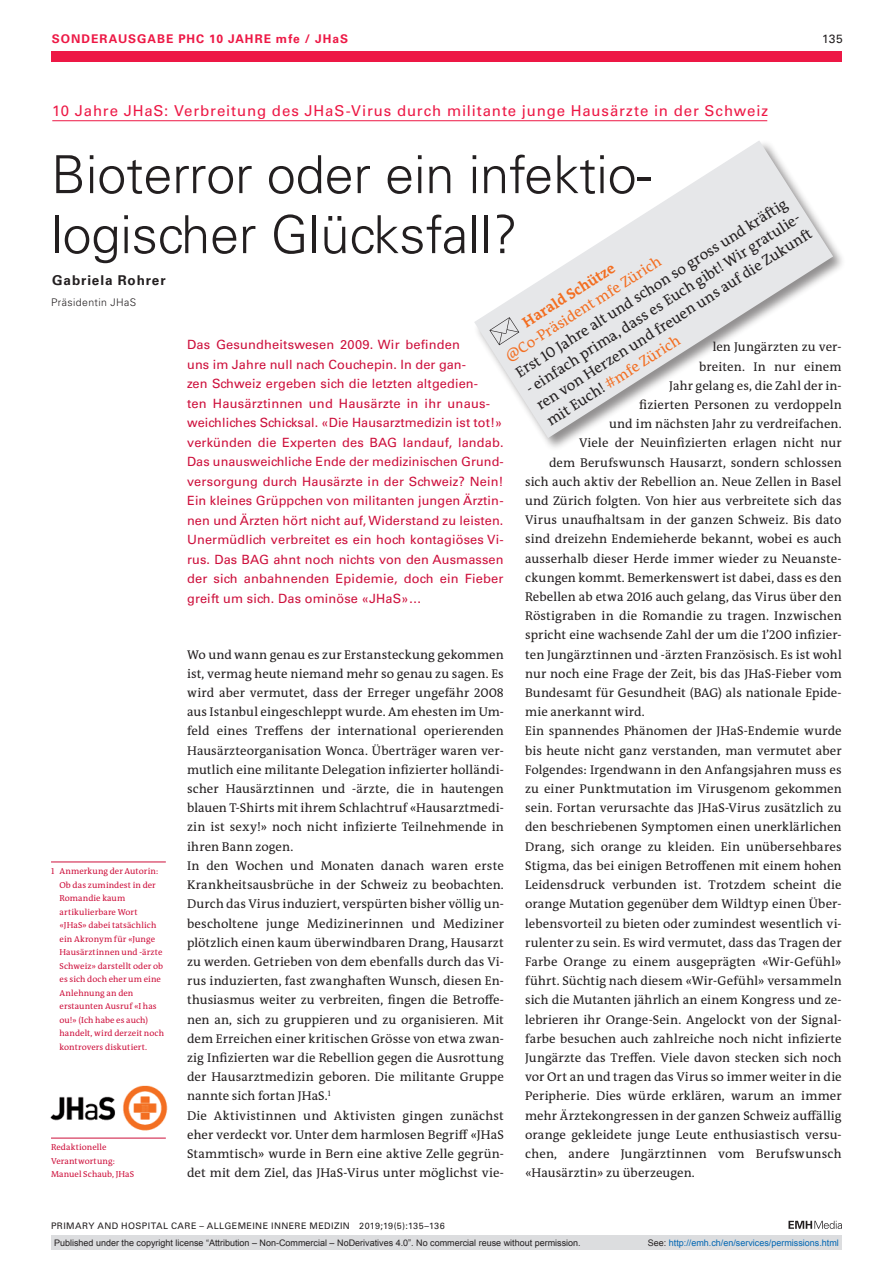
<style>
.page{position:relative;width:893px;height:1263px;background:#fff}
.page>*{position:absolute;margin:0;border:0;box-sizing:border-box;transform-origin:0 0}
.t1{font:300 52.5px/60px "Univers LT Std";letter-spacing:-.005em;color:#231f20}
.t2{font:15px/19px "The Antiqua B W5 Plain";color:#231f20}
.t3{font:15px "Univers LT Std";letter-spacing:.055em;color:#ed1845}
.t4{font:15px "The Antiqua B W5 Plain";color:#f36e21}
.t5{font:700 15px "The Antiqua B W7";color:#f36e21}
.t6{font:700 13.5px "Univers LT Std";letter-spacing:.065em;color:#231f20}
.t7{font:12.75px/19.2px "The Antiqua B W5 Plain";letter-spacing:.005em;color:#231f20}
.t8{font:12.75px/19.5px "Univers LT Std";letter-spacing:.01em;color:#cd0f3b}
.t9{font:700 12px "Univers LT Std";letter-spacing:.08em;color:#ed1845}
.t10{font:12px "Univers LT Std";color:#231f20}
.t11{font:300 10.5px "Univers LT Std";letter-spacing:.04em;color:#231f20}
.t12{font:9px "Arial";color:#231f20}
.t13{font:9px "Univers LT Std";letter-spacing:.045em;color:#231f20}
.t14{font:9px "Arial";color:#0166b3}
.t15{font:8.7px/13.5px "The Antiqua B W5 Plain";letter-spacing:.01em;color:#cd0f3b}
.s1{color:#f36e21}
.s2{color:#231f20}
</style>
<div class="page">
<div style="left:51px;top:51px;width:791px;height:11px;background:#ed1845"></div>
<svg style="left:788px;top:1221px;width:54px;height:8px"></svg>
<hr style="left:52px;top:120px;width:715px;height:1px;background:#ed1845">
<hr style="left:51px;top:862px;width:115px;height:1px;background:#cd0f3b">
<hr style="left:51px;top:1138px;width:115px;height:1px;background:#cd0f3b">
<img style="left:50px;top:1085px;width:118px;height:46px">
<svg style="left:474px;top:141px;width:359px;height:297px"></svg>
<svg style="left:489px;top:317px;width:30px;height:28px"></svg>
<div style="left:51px;top:1235px;width:791px;height:15px;background:#dcdddf"></div>
<p class="t9" style="left:52px;top:31px;width:298px">SONDERAUSGABE PHC 10 JAHRE mfe / JHaS</p>
<p class="t10" style="left:822px;top:31px;width:22px">135</p>
<p class="t3" style="left:52px;top:102px;width:717px">10 Jahre JHaS: Verbreitung des JHaS-Virus durch militante junge Hausärzte in der Schweiz</p>
<h1 class="t1" style="left:51px;top:145px;width:602px">Bioterror oder ein infektio&shy;logischer Glücksfall?</h1>
<p class="t6" style="left:52px;top:272px;width:115px">Gabriela Rohrer</p>
<p class="t11" style="left:51px;top:296px;width:87px">Präsidentin JHaS</p>
<p class="t2" style="left:513px;top:367px;width:320px;rotate:-33deg">Erst 10 Jahre alt und schon so gross und kräft ig</p>
<p class="t2" style="left:523px;top:383px;width:327px;rotate:-33deg">- einfach prima, dass es Euch gibt! Wir gratulie&shy;ren von Herzen und freuen uns auf die Zukunft mit Euch! <span class="s1">#mfe Zürich</span></p>
<p class="t4" style="left:502px;top:350px;width:183px;rotate:-33deg">@Co-Präsident mfe Zürich</p>
<p class="t5" style="left:519px;top:316px;width:108px;rotate:-33deg">Harald Schütze</p>
<p class="t8" style="left:187px;top:335px;width:318px">Das Gesundheitswesen 2009. Wir befinden<br>uns im Jahre null nach Couchepin. In der gan-<br>zen Schweiz ergeben sich die letzten altgedien-<br>ten Hausärztinnen und Hausärzte in ihr unaus&shy;weichliches Schicksal. «Die Hausarztmedizin ist tot!» verkünden die Experten des BAG landauf, landab.<br>Das unausweichliche Ende der medizinischen Grund&shy;versorgung durch Hausärzte in der Schweiz? Nein!<br>Ein kleines Grüppchen von militanten jungen Ärztin&shy;nen und Ärzten hört nicht auf, Widerstand zu leisten.<br>Unermüdlich verbreitet es ein hoch kontagiöses Vi&shy;rus. Das BAG ahnt noch nichts von den Ausmassen der sich anbahnenden Epidemie, doch ein Fieber greift um sich. Das ominöse «JHaS»…</p>
<p class="t7" style="left:713px;top:338px;width:131px">len Jungärzten zu ver-</p>
<p class="t7" style="left:699px;top:357px;width:144px">breiten. In nur einem</p>
<p class="t7" style="left:669px;top:376px;width:174px">Jahr gelang es, die Zahl der in-</p>
<p class="t7" style="left:639px;top:395px;width:204px">fizierten Personen zu verdoppeln</p>
<p class="t7" style="left:609px;top:414px;width:234px">und im nächsten Jahr zu verdreifachen.</p>
<p class="t7" style="left:579px;top:434px;width:264px">Viele der Neuinfizierten erlagen nicht nur</p>
<p class="t7" style="left:549px;top:453px;width:294px">dem Berufswunsch Hausarzt, sondern schlossen</p>
<p class="t7" style="left:525px;top:472px;width:318px">sich auch aktiv der Rebellion an. Neue Zellen in Basel</p>
<p class="t7" style="left:525px;top:491px;width:318px">und Zürich folgten. Von hier aus verbreitete sich das</p>
<p class="t7" style="left:525px;top:510px;width:318px">Virus unaufhaltsam in der ganzen Schweiz. Bis dato</p>
<p class="t7" style="left:525px;top:530px;width:318px">sind dreizehn Endemieherde bekannt, wobei es auch</p>
<p class="t7" style="left:525px;top:549px;width:318px">ausserhalb dieser Herde immer wieder zu Neuanste-</p>
<p class="t7" style="left:525px;top:568px;width:318px">ckungen kommt. Bemerkenswert ist dabei, dass es den</p>
<p class="t7" style="left:525px;top:587px;width:318px">Rebellen ab etwa 2016 auch gelang, das Virus über den</p>
<p class="t7" style="left:525px;top:606px;width:318px">Röstigraben in die Romandie zu tragen. Inzwischen</p>
<p class="t7" style="left:525px;top:626px;width:318px">spricht eine wachsende Zahl der um die 1’200 infizier-</p>
<p class="t7" style="left:525px;top:645px;width:318px">ten Jungärztinnen und -ärzten Französisch. Es ist wohl</p>
<p class="t7" style="left:525px;top:664px;width:318px">nur noch eine Frage der Zeit, bis das JHaS-Fieber vom</p>
<p class="t7" style="left:525px;top:683px;width:318px">Bundesamt für Gesundheit (BAG) als nationale Epide-</p>
<p class="t7" style="left:525px;top:702px;width:121px">mie anerkannt wird.</p>
<p class="t7" style="left:525px;top:722px;width:318px">Ein spannendes Phänomen der JHaS-Endemie wurde</p>
<p class="t7" style="left:525px;top:741px;width:318px">bis heute nicht ganz verstanden, man vermutet aber</p>
<p class="t7" style="left:525px;top:760px;width:318px">Folgendes: Irgendwann in den Anfangsjahren muss es</p>
<p class="t7" style="left:525px;top:779px;width:318px">zu einer Punktmutation im Virusgenom gekommen</p>
<p class="t7" style="left:525px;top:798px;width:318px">sein. Fortan verursachte das JHaS-Virus zusätzlich zu</p>
<p class="t7" style="left:525px;top:818px;width:318px">den beschriebenen Symptomen einen unerklärlichen</p>
<p class="t7" style="left:525px;top:837px;width:318px">Drang, sich orange zu kleiden. Ein unübersehbares</p>
<p class="t7" style="left:525px;top:856px;width:318px">Stigma, das bei einigen Betroffenen mit einem hohen</p>
<p class="t7" style="left:525px;top:875px;width:318px">Leidensdruck verbunden ist. Trotzdem scheint die</p>
<p class="t7" style="left:525px;top:894px;width:318px">orange Mutation gegenüber dem Wildtyp einen Über-</p>
<p class="t7" style="left:525px;top:914px;width:318px">lebensvorteil zu bieten oder zumindest wesentlich vi-</p>
<p class="t7" style="left:525px;top:933px;width:318px">rulenter zu sein. Es wird vermutet, dass das Tragen der</p>
<p class="t7" style="left:525px;top:952px;width:318px">Farbe Orange zu einem ausgeprägten «Wir-Gefühl»</p>
<p class="t7" style="left:525px;top:971px;width:318px">führt. Süchtig nach diesem «Wir-Gefühl» versammeln</p>
<p class="t7" style="left:525px;top:990px;width:318px">sich die Mutanten jährlich an einem Kongress und ze-</p>
<p class="t7" style="left:525px;top:1010px;width:318px">lebrieren ihr Orange-Sein. Angelockt von der Signal-</p>
<p class="t7" style="left:525px;top:1029px;width:318px">farbe besuchen auch zahlreiche noch nicht infizierte</p>
<p class="t7" style="left:525px;top:1048px;width:318px">Jungärzte das Treffen. Viele davon stecken sich noch</p>
<p class="t7" style="left:525px;top:1067px;width:318px">vor Ort an und tragen das Virus so immer weiter in die</p>
<p class="t7" style="left:525px;top:1086px;width:318px">Peripherie. Dies würde erklären, warum an immer</p>
<p class="t7" style="left:525px;top:1106px;width:318px">mehr Ärztekongressen in der ganzen Schweiz auffällig</p>
<p class="t7" style="left:525px;top:1125px;width:318px">orange gekleidete junge Leute enthusiastisch versu-</p>
<p class="t7" style="left:525px;top:1144px;width:318px">chen, andere Jungärztinnen vom Berufswunsch</p>
<p class="t7" style="left:525px;top:1163px;width:171px">«Hausärztin» zu überzeugen.</p>
<p class="t7" style="left:187px;top:645px;width:318px">Wo und wann genau es zur Erstansteckung gekommen ist, vermag heute niemand mehr so genau zu sagen. Es wird aber vermutet, dass der Erreger ungefähr 2008 aus Istanbul eingeschleppt wurde. Am ehesten im Um&shy;feld eines Treffens der international operierenden Hausärzteorganisation Wonca. Überträger waren ver&shy;mutlich eine militante Delegation infizierter holländi&shy;scher Hausärztinnen und -ärzte, die in hautengen blauen T-Shirts mit ihrem Schlachtruf «Hausarztmedi&shy;zin ist sexy!» noch nicht infizierte Teilnehmende in ihren Bann zogen.<br>In den Wochen und Monaten danach waren erste Krankheitsausbrüche in der Schweiz zu beobachten.<br>Durch das Virus induziert, verspürten bisher völlig un&shy;bescholtene junge Medizinerinnen und Mediziner plötzlich einen kaum überwindbaren Drang, Hausarzt zu werden. Getrieben von dem ebenfalls durch das Vi&shy;rus induzierten, fast zwanghaften Wunsch, diesen En&shy;thusiasmus weiter zu verbreiten, fingen die Betroffe&shy;nen an, sich zu gruppieren und zu organisieren. Mit dem Erreichen einer kritischen Grösse von etwa zwan&shy;zig Infizierten war die Rebellion gegen die Ausrottung der Hausarztmedizin geboren. Die militante Gruppe nannte sich fortan JHaS.<sup>1<br></sup>Die Aktivistinnen und Aktivisten gingen zunächst eher verdeckt vor. Unter dem harmlosen Begriff «JHaS Stammtisch» wurde in Bern eine aktive Zelle gegrün&shy;det mit dem Ziel, das JHaS-Virus unter möglichst vie-</p>
<p class="t15" style="left:60px;top:864px;width:106px;text-indent:-9px">1 Anmerkung der Autorin:<br>Ob das zumindest in der<br>Romandie kaum artikulierbare Wort «JHaS» dabei tatsächlich ein Akronym für «Junge<br>Hausärztinnen und -ärzte<br>Schweiz» darstellt oder ob es sich doch eher um eine<br>Anlehnung an den erstaunten Ausruf «I has ou!» (Ich habe es auch) handelt, wird derzeit noch kontrovers diskutiert.</p>
<p class="t15" style="left:51px;top:1141px;width:85px">Redaktionelle<br>Verantwortung:<br>Manuel Schaub, JHaS</p>
<p class="t13" style="left:51px;top:1220px;width:395px">PRIMARY AND HOSPITAL CARE – ALLGEMEINE INNERE MEDIZIN 2019;19(5):135–136</p>
<p class="t12" style="left:54px;top:1237px;width:528px">Published under the copyright license “Attribution – Non-Commercial – NoDerivatives 4.0”. No commercial reuse without permission.</p>
<p class="t14" style="left:648px;top:1237px;width:193px"><span class="s2">See:</span> http://emh.ch/en/services/permissions.html</p>
</div>
